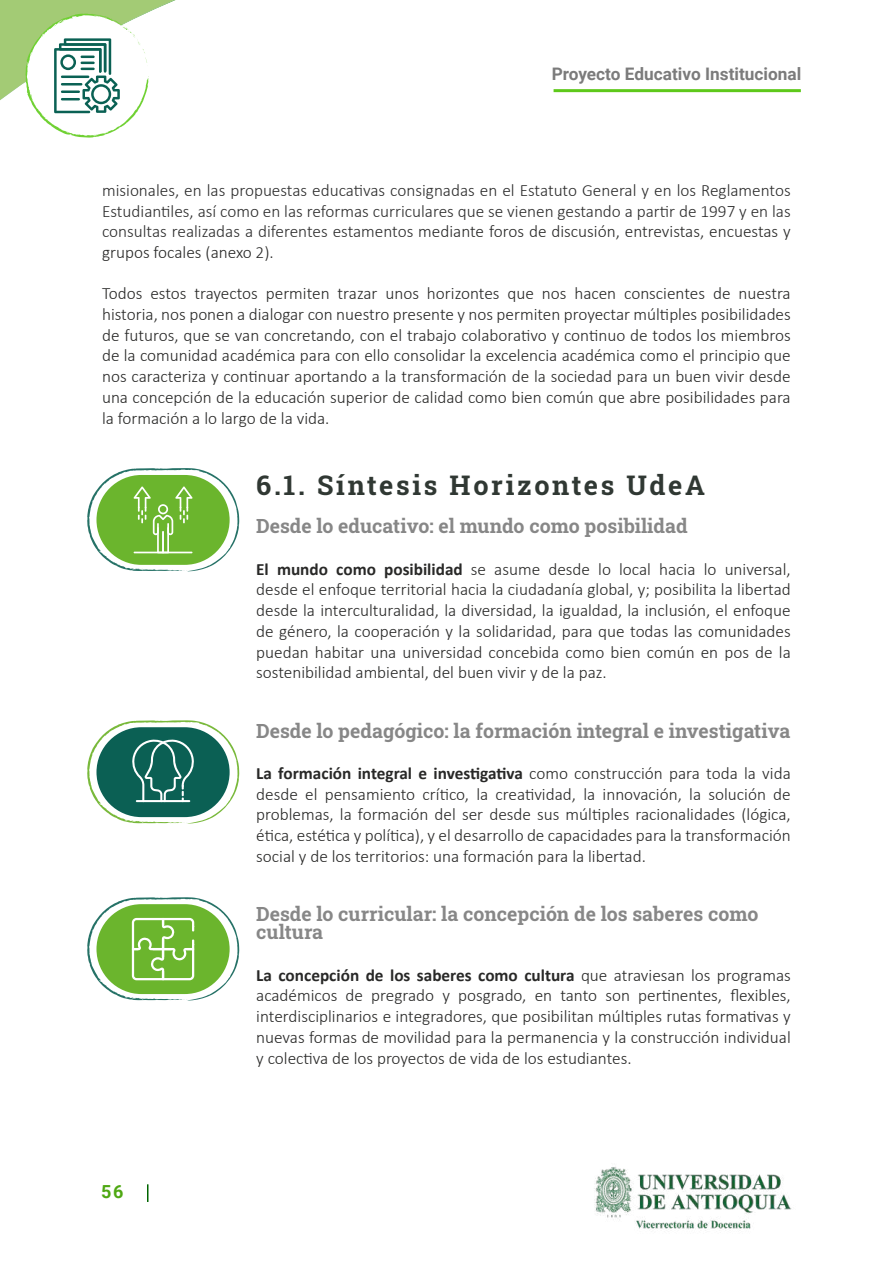
<style>
.page{position:relative;width:893px;height:1263px;background:#fff}
.page>*{position:absolute;margin:0;border:0;box-sizing:border-box;transform-origin:0 0}
.t1{font:700 27px "Roboto Slab";letter-spacing:.1em;color:#303833}
.t2{font:700 19.5px/18px "Roboto Slab";color:#878787}
.t3{font:700 18px "Roboto";color:#4ea812}
.t4{font:300 17.25px/20.7px "Calibri";color:#282827;text-align:justify}
.t5{font:300 17.25px/20.7px "Calibri";color:#2d2d2d;text-align:justify}
.t6{font:700 17.25px "Roboto";color:#7b7b7b}
.s1{color:#282827}
.s2{font-weight:700}
</style>
<div class="page">
<svg style="left:0;top:0;width:801px;height:100px"></svg>
<svg style="left:147px;top:1184px;width:1px;height:18px"></svg>
<img style="left:594px;top:1167px;width:198px;height:62px">
<hr style="left:554px;top:89px;width:247px;height:3px;background:#5ec91a">
<svg style="left:25px;top:13px;width:124px;height:125px"></svg>
<svg style="left:87px;top:468px;width:152px;height:104px"></svg>
<hr style="left:134px;top:552px;width:58px;height:1px;background:#fff">
<svg style="left:87px;top:720px;width:152px;height:104px"></svg>
<hr style="left:136px;top:800px;width:54px;height:2px;background:#fff">
<svg style="left:87px;top:897px;width:152px;height:104px"></svg>
<p class="t6" style="left:552px;top:61px;width:251px">Proyecto Educativo Institucional</p>
<p class="t5" style="left:102px;top:180px;width:690px">misionales, en las propuestas educativas consignadas en el Estatuto General y en los Reglamentos Estudiantiles, así como en las reformas curriculares que se vienen gestando a partir de 1997 y en las consultas realizadas a diferentes estamentos <span class="s1">mediante foros de discusión, entrevistas, encuestas y grupos focales (anexo 2).</span></p>
<p class="t4" style="left:102px;top:283px;width:690px">Todos estos trayectos permiten trazar unos horizontes que nos hacen conscientes de nuestra historia, nos ponen a dialogar con nuestro presente y nos permiten proyectar múltiples posibilidades de futuros, que se van concretando, con el trabajo colaborativo y continuo de todos los miembros de la comunidad académica para con ello consolidar la excelencia académica como el principio que nos caracteriza y continuar aportando a la transformación de la sociedad para un buen vivir desde una concepción de la educación superior de calidad como bien común que abre posibilidades para la formación a lo largo de la vida.</p>
<h1 class="t1" style="left:256px;top:466px;width:450px">6.1. Síntesis Horizontes UdeA</h1>
<p class="t2" style="left:256px;top:517px;width:433px">Desde lo educativo: el mundo como posibilidad</p>
<p class="t4" style="left:256px;top:558px;width:536px"><span class="s2">El mundo como posibilidad</span> se asume desde lo local hacia lo universal, desde el enfoque territorial hacia la ciudadanía global, y; posibilita la libertad desde la interculturalidad, la diversidad, la igualdad, la inclusión, el enfoque de género, la cooperación y la solidaridad, para que todas las comunidades puedan habitar una universidad concebida como bien común en pos de la sostenibilidad ambiental, del buen vivir y de la paz.</p>
<p class="t2" style="left:256px;top:721px;width:536px">Desde lo pedagógico: la formación integral e investigativa</p>
<p class="t4" style="left:256px;top:763px;width:536px"><span class="s2">La formación integral e investigativa</span> como construcción para toda la vida desde el pensamiento crítico, la creatividad, la innovación, la solución de problemas, la formación del ser desde sus múltiples racionalidades (lógica, ética, estética y política), y el desarrollo de capacidades para la transformación social y de los territorios: una formación para la libertad.</p>
<p class="t3" style="left:101px;top:1179px;width:24px">56</p>
<p class="t2" style="left:256px;top:905px;width:504px">Desde lo curricular: la concepción de los saberes como cultura</p>
<p class="t4" style="left:256px;top:964px;width:536px"><span class="s2">La concepción de los saberes como cultura</span> que atraviesan los programas académicos de pregrado y posgrado, en tanto son pertinentes, flexibles, interdisciplinarios e integradores, que posibilitan múltiples rutas formativas y nuevas formas de movilidad para la permanencia y la construcción individual y colectiva de los proyectos de vida de los estudiantes.</p>
</div>
